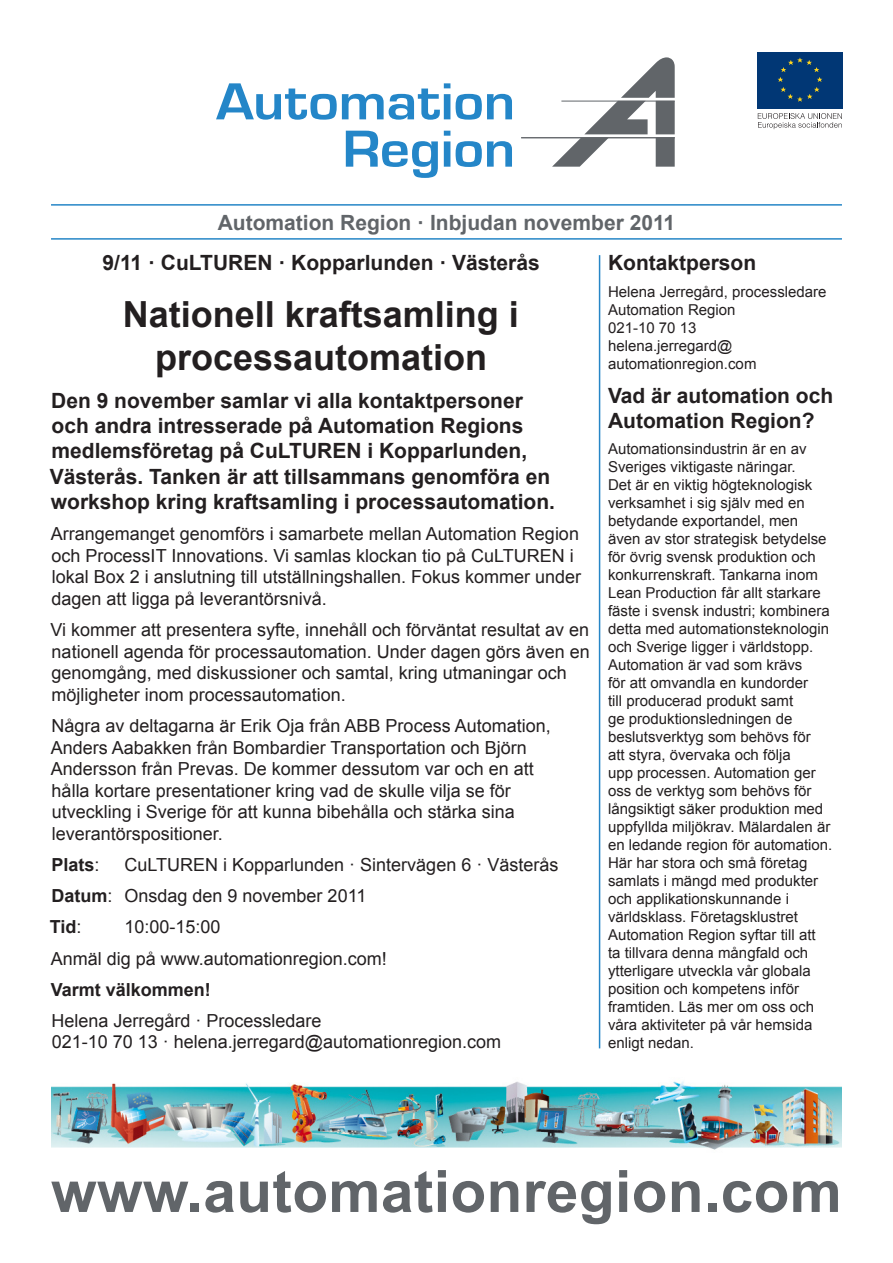
<style>
.page{position:relative;width:893px;height:1263px;background:#fff}
.page>*{position:absolute;margin:0;border:0;box-sizing:border-box;transform-origin:0 0}
.t1{font:700 58.5px "Arial";letter-spacing:.005em;color:#616569}
.heading_3{font:700 36px/43.2px "Arial";color:#231f20;text-align:center}
.heading_3-2{font:700 21px/25.2px "Arial";color:#231f20}
.t2{font:700 21px "Arial";color:#616569}
.heading_3-3{font:18px/21.6px "Arial";color:#231f20}
.heading_3-4{font:700 18px "Arial";color:#231f20}
.t3{font:15px/18px "Arial";color:#231f20}
.s1{font-weight:400}
.s2{font-weight:700}
</style>
<div class="page">
<hr style="left:51px;top:204px;width:791px;height:2px;background:#2686c7">
<hr style="left:51px;top:238px;width:791px;height:2px;background:#2686c7">
<svg style="left:216px;top:83px;width:234px;height:37px"></svg>
<svg style="left:456px;top:94px;width:56px;height:26px"></svg>
<svg style="left:346px;top:131px;width:92px;height:47px"></svg>
<svg style="left:444px;top:131px;width:6px;height:36px"></svg>
<svg style="left:456px;top:141px;width:56px;height:26px"></svg>
<svg style="left:552px;top:57px;width:123px;height:110px"></svg>
<hr style="left:561px;top:101px;width:114px;height:1px;background:#616569">
<hr style="left:521px;top:137px;width:154px;height:1px;background:#616569">
<hr style="left:599px;top:255px;width:1px;height:793px;background:#2686c7">
<img style="left:51px;top:1081px;width:791px;height:69px">
<div style="left:757px;top:52px;width:86px;height:56px;background:#013775"></div>
<svg style="left:778px;top:57px;width:44px;height:45px"></svg>
<svg style="left:758px;top:113px;width:84px;height:16px"></svg>
<p class="t2" style="left:218px;top:208px;width:459px">Automation Region · Inbjudan november 2011</p>
<p class="heading_3-2" style="left:103px;top:251px;width:439px">9/11 · CuLTUREN · Kopparlunden · Västerås</p>
<p class="heading_3" style="left:123px;top:294px;width:398px">Nationell kraftsamling i processautomation</p>
<p class="heading_3-2" style="left:50px;top:389px;width:507px">Den 9 november samlar vi alla kontaktpersoner och andra intresserade på Automation Regions medlemsföretag på CuLTUREN i Kopparlunden, Västerås. Tanken är att tillsammans genomföra en workshop kring kraftsamling i processautomation.</p>
<p class="heading_3-3" style="left:51px;top:523px;width:532px">Arrangemanget genomförs i samarbete mellan Automation Region och ProcessIT Innovations. Vi samlas klockan tio på CuLTUREN i lokal Box 2 i anslutning till utställningshallen. Fokus kommer under dagen att ligga på leverantörsnivå.</p>
<p class="heading_3-3" style="left:50px;top:619px;width:541px">Vi kommer att presentera syfte, innehåll och förväntat resultat av en nationell agenda för processautomation. Under dagen görs även en genomgång, med diskussioner och samtal, kring utmaningar och möjligheter inom processautomation.</p>
<p class="heading_3-3" style="left:51px;top:715px;width:502px">Några av deltagarna är Erik Oja från ABB Process Automation, Anders Aabakken från Bombardier Transportation och Björn Andersson från Prevas. De kommer dessutom var och en att hålla kortare presentationer kring vad de skulle vilja se för utveckling i Sverige för att kunna bibehålla och stärka sina leverantörspositioner.</p>
<p class="heading_3-4" style="left:52px;top:853px;width:50px">Plats<span class="s1">:</span></p>
<p class="heading_3-3" style="left:125px;top:854px;width:435px">CuLTUREN i Kopparlunden · Sintervägen 6 · Västerås</p>
<p class="heading_3-3" style="left:52px;top:885px;width:316px"><span class="s2">Datum</span>: Onsdag den 9 november 2011</p>
<p class="heading_3-4" style="left:50px;top:915px;width:33px">Tid<span class="s1">:</span></p>
<p class="heading_3-3" style="left:125px;top:916px;width:98px">10:00-15:00</p>
<p class="heading_3-3" style="left:51px;top:947px;width:338px">Anmäl dig på www.automationregion.com!</p>
<p class="heading_3-4" style="left:51px;top:977px;width:162px">Varmt välkommen!</p>
<p class="heading_3-3" style="left:51px;top:1010px;width:451px">Helena Jerregård · Processledare<br>021-10 70 13 · helena.jerregard@automationregion.com</p>
<p class="heading_3-2" style="left:608px;top:251px;width:150px">Kontaktperson</p>
<p class="t3" style="left:608px;top:283px;width:220px">Helena Jerregård, processledare<br>Automation Region<br>021-10 70 13<br>helena.jerregard@ automationregion.com</p>
<p class="heading_3-2" style="left:608px;top:383px;width:227px">Vad är automation och<br>Automation Region?</p>
<p class="t3" style="left:608px;top:440px;width:226px">Automationsindustrin är en av<br>Sveriges viktigaste näringar.<br>Det är en viktig högteknologisk verksamhet i sig själv med en betydande exportandel, men även av stor strategisk betydelse för övrig svensk produktion och konkurrenskraft. Tankarna inom<br>Lean Production får allt starkare fäste i svensk industri; kombinera detta med automationsteknologin och Sverige ligger i världstopp.<br>Automation är vad som krävs<br>för att omvandla en kundorder<br>till producerad produkt samt<br>ge produktionsledningen de beslutsverktyg som behövs för<br>att styra, övervaka och följa<br>upp processen. Automation ger oss de verktyg som behövs för långsiktigt säker produktion med uppfyllda miljökrav. Mälardalen är en ledande region för automation.<br>Här har stora och små företag samlats i mängd med produkter och applikationskunnande i världsklass. Företagsklustret<br>Automation Region syftar till att<br>ta tillvara denna mångfald och ytterligare utveckla vår globala position och kompetens inför framtiden. Läs mer om oss och våra aktiviteter på vår hemsida enligt nedan.</p>
<p class="t1" style="left:51px;top:1153px;width:792px">www.automationregion.com</p>
</div>
